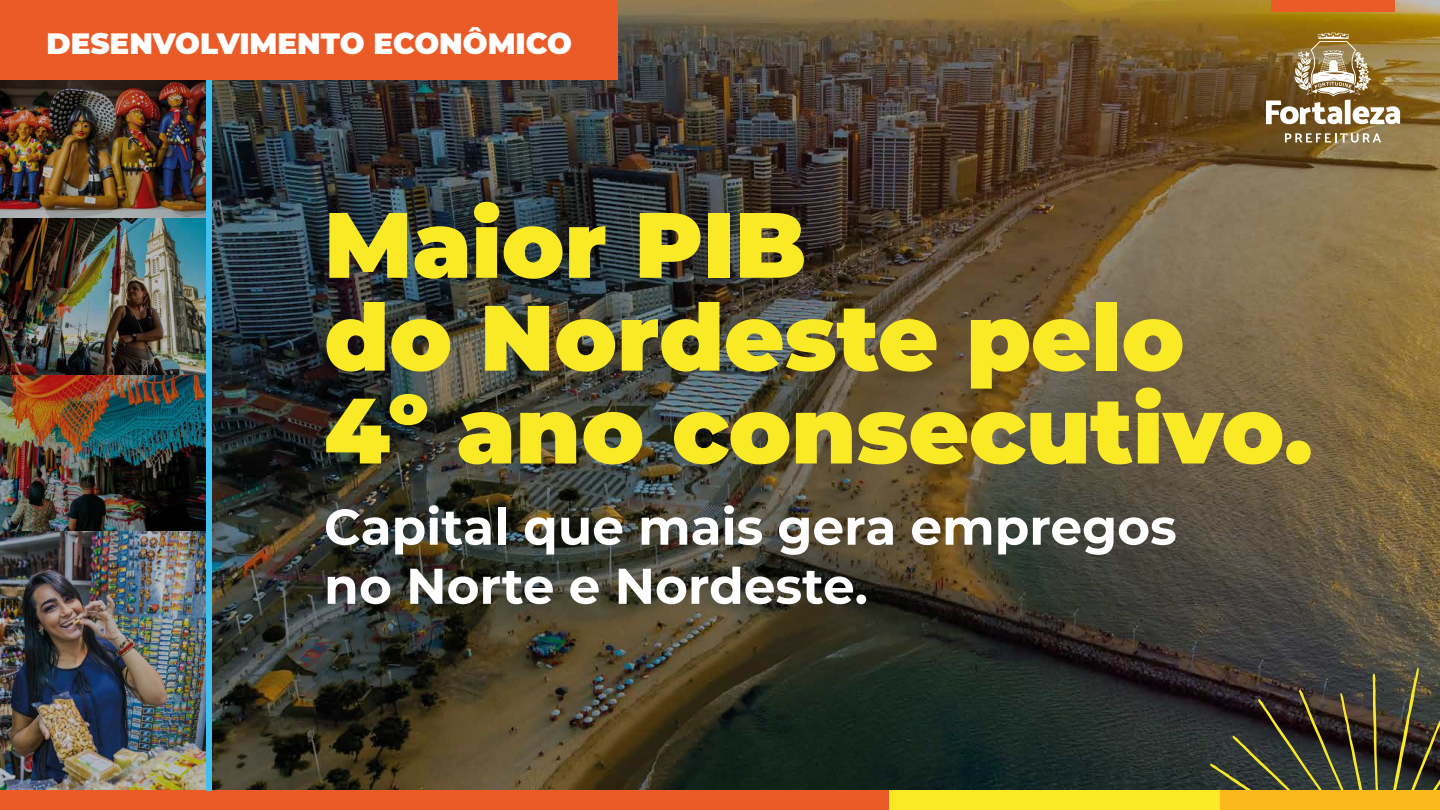
<style>
.page{position:relative;width:1440px;height:810px;background:#fff}
.page>*{position:absolute;margin:0;border:0;box-sizing:border-box;transform-origin:0 0}
.t1{font:900 92.55px/92.8px "Montserrat";color:#faea26}
.t2{font:700 50.18px/59.1px "Montserrat";color:#fff}
.t3{font:900 29.33px "Montserrat";color:#fff}
</style>
<div class="page">
<img style="left:0;top:0;width:1440px;height:790px">
<svg style="left:1373px;top:673px;width:5px;height:117px"></svg>
<svg style="left:1181px;top:689px;width:185px;height:101px"></svg>
<svg style="left:1390px;top:667px;width:50px;height:123px"></svg>
<div style="left:0;top:0;width:618px;height:80px;background:#eb5b27"></div>
<svg style="left:1285px;top:133px;width:96px;height:10px"></svg>
<svg style="left:1266px;top:33px;width:134px;height:91px"></svg>
<div style="left:1272px;top:0;width:123px;height:12px;background:#eb5b27"></div>
<div style="left:0;top:790px;width:895px;height:20px;background:#eb5b27"></div>
<div style="left:890px;top:790px;width:389px;height:20px;background:#faea26"></div>
<div style="left:1220px;top:790px;width:220px;height:20px;background:#fbb81b"></div>
<div style="left:206px;top:80px;width:6px;height:710px;background:#3fc0ee"></div>
<p class="t3" style="left:46px;top:22px;width:527px">DESENVOLVIMENTO ECONÔMICO</p>
<h1 class="t1" style="left:324px;top:193px;width:990px">Maior PIB<br>do Nordeste pelo<br>4º ano consecutivo.</h1>
<p class="t2" style="left:324px;top:495px;width:854px">Capital que mais gera empregos no Norte e Nordeste.</p>
</div>
